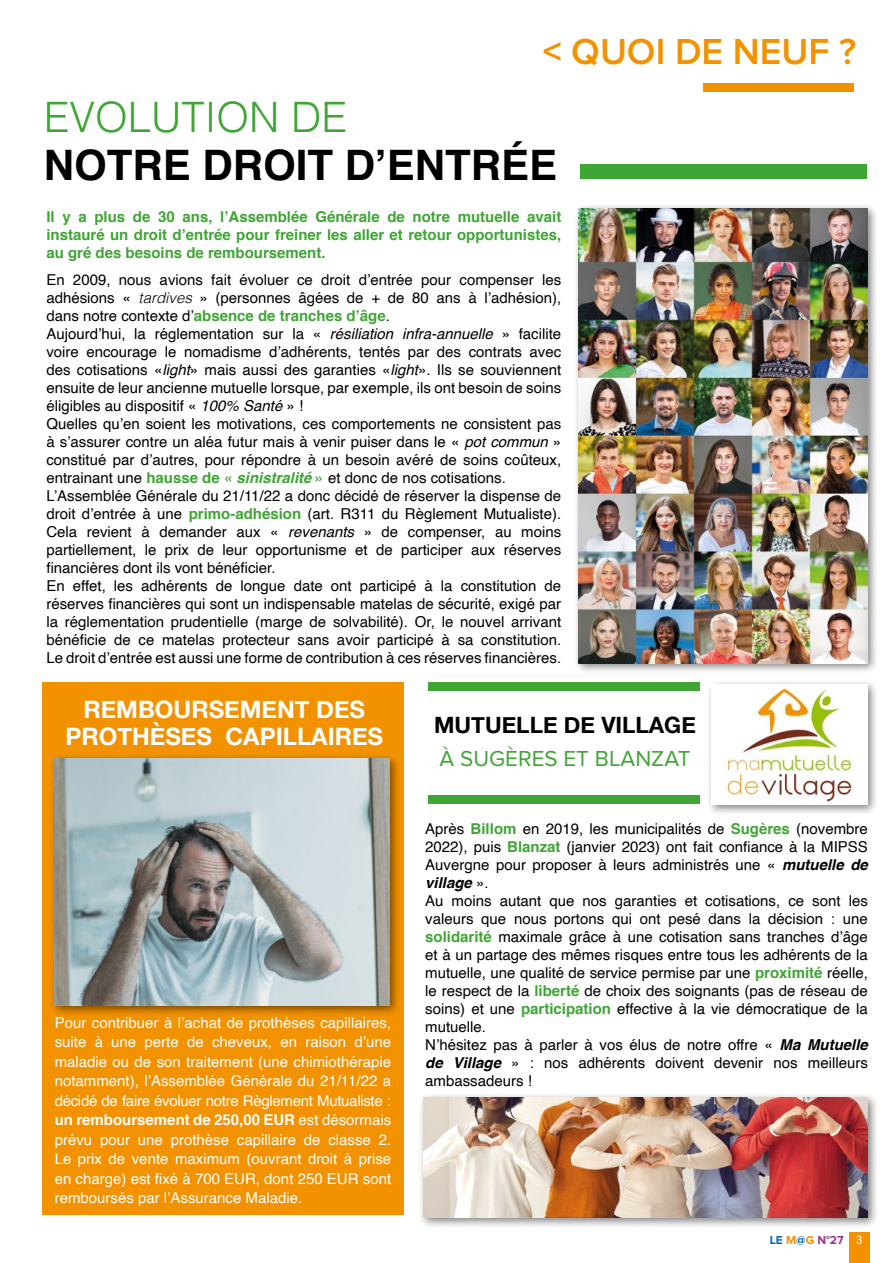
<style>
.page{position:relative;width:893px;height:1263px;background:#fff}
.page>*{position:absolute;margin:0;border:0;box-sizing:border-box;transform-origin:0 0}
.t1{font:700 42px "Helvetica";color:#000}
.t2{font:300 42px "Helvetica";color:#3fa535}
.t3{font:600 37.5px "Proxima Nova";color:#f39200}
.t4{font:700 24px/27px "Helvetica Neue";color:#fff;text-align:center}
.t5{font:700 22.5px "Helvetica Neue";color:#000}
.t6{font:22.5px "Proxima Nova";color:#3fa535}
.t7{font:15px/18px "Helvetica";color:#000}
.t8{font:15px/19.5px "Helvetica";color:#fff;text-align:justify}
.t9{font:700 15px/18px "Helvetica";color:#3fa535;text-align:justify}
.t10{font:700 12px "Proxima Nova";color:#96368b}
.s1{font-weight:700}
.s2{font-weight:300;font-style:italic}
.s3{font-weight:700;color:#3fa535}
.s4{font-style:italic}
.s5{font-weight:700;font-style:italic;color:#3fa535}
.s6{font-weight:700;font-style:italic}
.s7{color:#0069b4}
.s8{color:#f39200}
.s9{font-family:"Helvetica Neue";font-weight:400;font-stretch:condensed;color:#fff}
</style>
<div class="page">
<div style="left:850px;top:1231px;width:20px;height:32px;background:#f39200"></div>
<div style="left:703px;top:83px;width:151px;height:9px;background:#f39200"></div>
<div style="left:42px;top:682px;width:362px;height:533px;background:#f39200"></div>
<div style="left:580px;top:164px;width:287px;height:15px;background:#3fa535"></div>
<div style="left:429px;top:682px;width:271px;height:9px;background:#3fa535"></div>
<div style="left:429px;top:795px;width:271px;height:9px;background:#3fa535"></div>
<div style="left:573px;top:203px;width:306px;height:471px;background:#000;opacity:.5"></div>
<img style="left:578px;top:208px;width:289px;height:455px">
<div style="left:706px;top:679px;width:173px;height:137px;background:#000;opacity:.5"></div>
<img style="left:712px;top:685px;width:155px;height:120px">
<div style="left:417px;top:1091px;width:462px;height:138px;background:#000;opacity:.5"></div>
<img style="left:423px;top:1097px;width:444px;height:120px">
<div style="left:48px;top:752px;width:353px;height:265px;background:#000;opacity:.5"></div>
<img style="left:54px;top:758px;width:335px;height:248px">
<h2 class="t3" style="left:543px;top:30px;width:315px"><span class="s1">&lt;</span> QUOI DE NEUF ?</h2>
<h1 class="t2" style="left:44px;top:82px;width:305px">EVOLUTION DE</h1>
<h1 class="t1" style="left:44px;top:132px;width:515px">NOTRE DROIT D’ENTRÉE</h1>
<p class="t9" style="left:46px;top:208px;width:516px">Il y a plus de 30 ans, l’Assemblée Générale de notre mutuelle avait instauré un droit d’entrée pour freiner les aller et retour opportunistes, au gré des besoins de remboursement.</p>
<p class="t7" style="left:46px;top:271px;width:516px">En 2009, nous avions fait évoluer ce droit d’entrée pour compenser les adhésions « <span class="s2">tardives</span> » (personnes âgées de + de 80 ans à l’adhésion), dans notre contexte d’<span class="s3">absence de tranches d’âge</span>.<br>Aujourd’hui, la réglementation sur la « <span class="s4">résiliation infra-annuelle</span> » facilite voire encourage le nomadisme d’adhérents, tentés par des contrats avec des cotisations «<span class="s4">light</span>» mais aussi des garanties «<span class="s4">light</span>». Ils se souviennent ensuite de leur ancienne mutuelle lorsque, par exemple, ils ont besoin de soins éligibles au dispositif « <span class="s4">100% Santé</span> » !<br>Quelles qu’en soient les motivations, ces comportements ne consistent pas à s’assurer contre un aléa futur mais à venir puiser dans le « <span class="s4">pot commun</span> » constitué par d’autres, pour répondre à un besoin avéré de soins coûteux, entrainant une <span class="s3">hausse de «</span> <span class="s5">sinistralité</span> <span class="s3">»</span> et donc de nos cotisations.<br>L’Assemblée Générale du 21/11/22 a donc décidé de réserver la dispense de droit d’entrée à une <span class="s3">primo-adhésion</span> (art. R311 du Règlement Mutualiste).<br>Cela revient à demander aux « <span class="s4">revenants</span> » de compenser, au moins partiellement, le prix de leur opportunisme et de participer aux réserves financières dont ils vont bénéficier.<br>En effet, les adhérents de longue date ont participé à la constitution de réserves financières qui sont un indispensable matelas de sécurité, exigé par la réglementation prudentielle (marge de solvabilité). Or, le nouvel arrivant bénéficie de ce matelas protecteur sans avoir participé à sa constitution.<br>Le droit d’entrée est aussi une forme de contribution à ces réserves financières.</p>
<h3 class="t4" style="left:65px;top:696px;width:319px">REMBOURSEMENT DES<br>PROTHÈSES CAPILLAIRES</h3>
<p class="t8" style="left:55px;top:1013px;width:338px">Pour contribuer à l’achat de prothèses capillaires, suite à une perte de cheveux, en raison d’une maladie ou de son traitement (une chimiothérapie notamment), l’Assemblée Générale du 21/11/22 a décidé de faire évoluer notre Règlement Mutualiste : <span class="s1">un remboursement de 250,00 EUR</span> est désormais prévu pour une prothèse capillaire de classe 2.<br>Le prix de vente maximum (ouvrant droit à prise en charge) est fixé à 700 EUR, dont 250 EUR sont remboursés par l’Assurance Maladie.</p>
<h3 class="t5" style="left:434px;top:707px;width:263px">MUTUELLE DE VILLAGE</h3>
<h3 class="t6" style="left:440px;top:746px;width:252px">À SUGÈRES ET BLANZAT</h3>
<p class="t7" style="left:425px;top:821px;width:444px">Après <span class="s3">Billom</span> en 2019, les municipalités de <span class="s3">Sugères</span> (novembre 2022), puis <span class="s3">Blanzat</span> (janvier 2023) ont fait confiance à la MIPSS Auvergne pour proposer à leurs administrés une « <span class="s6">mutuelle de village</span> ».<br>Au moins autant que nos garanties et cotisations, ce sont les valeurs que nous portons qui ont pesé dans la décision : une <span class="s3">solidarité</span> maximale grâce à une cotisation sans tranches d’âge et à un partage des mêmes risques entre tous les adhérents de la mutuelle, une qualité de service permise par une <span class="s3">proximité</span> réelle, le respect de la <span class="s3">liberté</span> de choix des soignants (pas de réseau de soins) et une <span class="s3">participation</span> effective à la vie démocratique de la mutuelle.<br>N’hésitez pas à parler à vos élus de notre offre « <span class="s6">Ma Mutuelle de Village</span> » : nos adhérents doivent devenir nos meilleurs ambassadeurs !</p>
<p class="t10" style="left:770px;top:1235px;width:94px"><span class="s7">LE</span> <span class="s8">M</span><span class="s7">@</span><span class="s8">G</span> N°27 <span class="s9">3</span></p>
</div>
